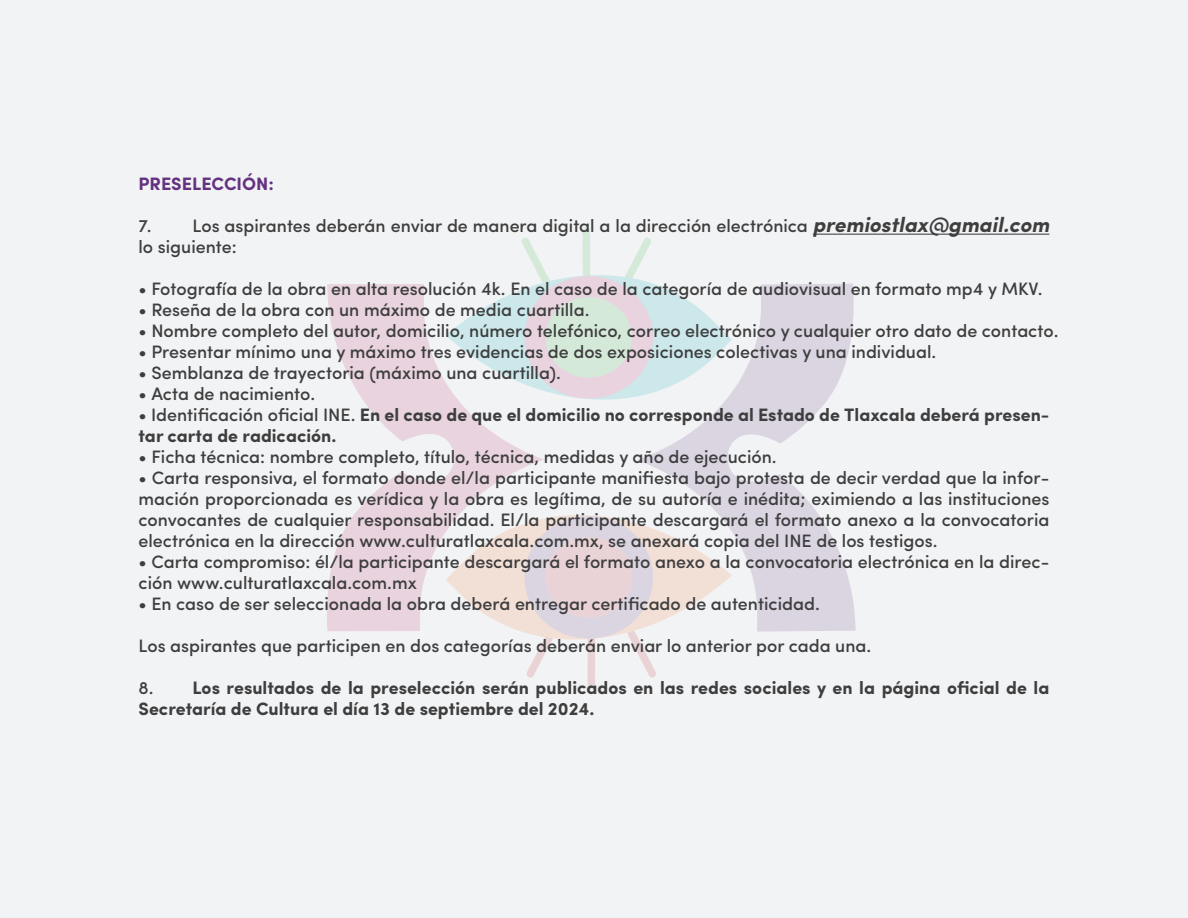
<style>
.page{position:relative;width:1188px;height:918px;background:#f2f3f4}
.page>*{position:absolute;margin:0;border:0;box-sizing:border-box;transform-origin:0 0}
.t1{font:500 18px/21px "Sofia Pro";color:#3e3e3f}
.t2{font:700 18px/21px "Sofia Pro";color:#3e3e3f}
.t3{font:700 18px "Sofia Pro";color:#643281}
.s1{font-weight:700;font-style:italic;font-size:21px}
.s2{font-weight:500}
</style>
<div class="page">
<svg style="left:637px;top:284px;width:219px;height:348px;fill:#dbd4e1"></svg>
<svg style="left:327px;top:284px;width:217px;height:347px;fill:#e8d3de"></svg>
<svg style="left:446px;top:227px;width:286px;height:195px"></svg>
<svg style="left:446px;top:515px;width:286px;height:173px"></svg>
<hr style="left:813px;top:234px;width:236px;height:1px;background:#3e3e3f">
<p class="t3" style="left:139px;top:170px;width:137px">PRESELECCIÓN:</p>
<p class="t1" style="left:139px;top:214px;width:912px">7. Los aspirantes deberán enviar de manera digital a la dirección electrónica <span class="s1">premiostlax@gmail.com </span>lo siguiente:</p>
<p class="t1" style="left:139px;top:277px;width:906px">• Fotografía de la obra en alta resolución 4k. En el caso de la categoría de audiovisual en formato mp4 y MKV.</p>
<p class="t1" style="left:139px;top:298px;width:452px">• Reseña de la obra con un máximo de media cuartilla.</p>
<p class="t1" style="left:139px;top:319px;width:922px">• Nombre completo del autor, domicilio, número telefónico, correo electrónico y cualquier otro dato de contacto.</p>
<p class="t1" style="left:139px;top:340px;width:799px">• Presentar mínimo una y máximo tres evidencias de dos exposiciones colectivas y una individual.</p>
<p class="t1" style="left:139px;top:361px;width:424px">• Semblanza de trayectoria (máximo una cuartilla).</p>
<p class="t1" style="left:139px;top:382px;width:178px">• Acta de nacimiento.</p>
<p class="t2" style="left:139px;top:403px;width:912px"><span class="s2">• Identificación oficial INE.</span> En el caso de que el domicilio no corresponde al Estado de Tlaxcala deberá presen&shy;tar carta de radicación.</p>
<p class="t1" style="left:139px;top:445px;width:640px">• Ficha técnica: nombre completo, título, técnica, medidas y año de ejecución.</p>
<p class="t1" style="left:139px;top:466px;width:912px;text-align:justify">• Carta responsiva, el formato donde el/la participante manifiesta bajo protesta de decir verdad que la infor&shy;mación proporcionada es verídica y la obra es legítima, de su autoría e inédita; eximiendo a las instituciones convocantes de cualquier responsabilidad. El/la participante descargará el formato anexo a la convocatoria electrónica en la dirección www.culturatlaxcala.com.mx, se anexará copia del INE de los testigos.</p>
<p class="t1" style="left:139px;top:550px;width:912px">• Carta compromiso: él/la participante descargará el formato anexo a la convocatoria electrónica en la direc&shy;ción www.culturatlaxcala.com.mx</p>
<p class="t1" style="left:139px;top:592px;width:683px">• En caso de ser seleccionada la obra deberá entregar certificado de autenticidad.</p>
<p class="t1" style="left:139px;top:634px;width:734px">Los aspirantes que participen en dos categorías deberán enviar lo anterior por cada una.</p>
<p class="t2" style="left:139px;top:676px;width:912px"><span class="s2">8.</span> Los resultados de la preselección serán publicados en las redes sociales y en la página oficial de la<br>Secretaría de Cultura el día 13 de septiembre del 2024.</p>
</div>
